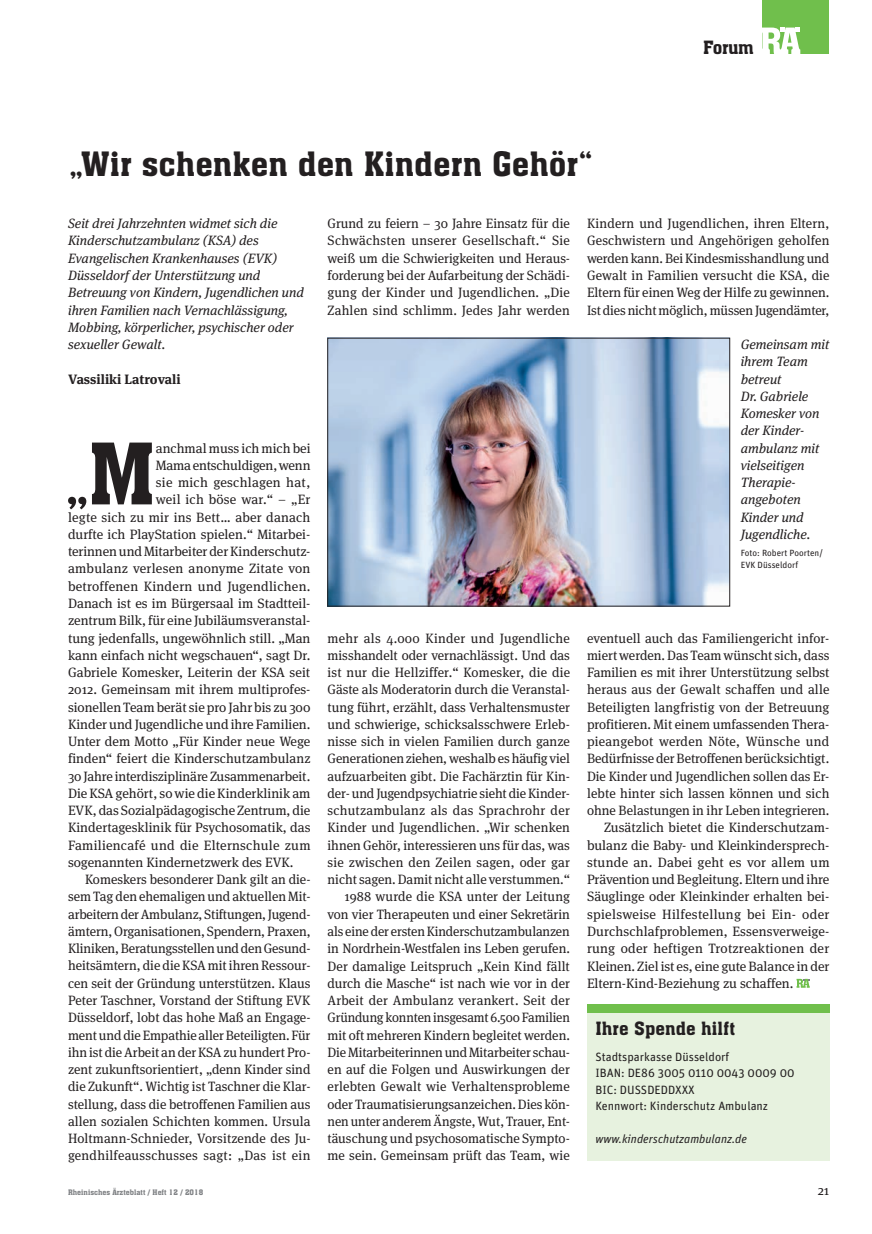
<style>
.page{position:relative;width:872px;height:1234px;background:#fff}
.page>*{position:absolute;margin:0;border:0;box-sizing:border-box;transform-origin:0 0}
.t1{font:55.5px "Aachen BT";color:#231f20}
.t2{font:33px "Aachen BT";color:#231f20}
.t3{font:18px "Aachen BT";color:#231f20}
.t4{font:13.5px/17.2px "Meta Serif OT";color:#231f20;text-align:justify}
.t5{font:italic 13.5px/17.2px "Meta Serif OT";color:#231f20}
.t6{font:13.5px "Meta Serif OT";letter-spacing:.02em;color:#231f20}
.t7{font:700 13.5px "Meta Serif OT";color:#231f20}
.t8{font:12px/16.5px "Unit";color:#231f20}
.t9{font:italic 12px "Unit";color:#231f20}
.t10{font:9px/12px "Unit";color:#231f20}
.t11{font:7.5px "Aachen BT";color:#808285}
.s1{font-size:83.1px}
</style>
<div class="page">
<div style="left:762px;top:0;width:67px;height:54px;background:#70bf4c"></div>
<svg style="left:762px;top:28px;width:38px;height:26px"></svg>
<img style="left:329px;top:340px;width:399px;height:264px">
<div style="left:327px;top:338px;width:403px;height:268px;border:1px solid #231f20"></div>
<svg style="left:796px;top:978px;width:13px;height:9px"></svg>
<div style="left:587px;top:1011px;width:242px;height:149px;background:#e7f2df"></div>
<div style="left:587px;top:1003px;width:242px;height:9px;background:#70bf4c"></div>
<h2 class="t2" style="left:68px;top:143px;width:526px">„Wir schenken den Kindern Gehör“</h2>
<h3 class="t3" style="left:703px;top:36px;width:52px">Forum</h3>
<p class="t5" style="left:68px;top:215px;width:237px">Seit drei Jahrzehnten widmet sich die Kinderschutzambulanz (KSA) des Evangelischen Krankenhauses (EVK)<br>Düsseldorf der Unterstützung und Betreuung von Kindern, Jugendlichen und ihren Familien nach Vernachlässigung, Mobbing, körperlicher, psychischer oder sexueller Gewalt.</p>
<p class="t7" style="left:68px;top:370px;width:114px">Vassiliki Latrovali</p>
<h1 class="t1" style="left:64px;top:449px;width:94px">„<span class="s1">M</span></h1>
<p class="t4" style="left:156px;top:439px;width:156px">anchmal muss ich mich bei</p>
<p class="t4" style="left:156px;top:456px;width:156px">Mama entschuldigen, wenn</p>
<p class="t6" style="left:156px;top:474px;width:156px">sie mich geschlagen hat,</p>
<p class="t4" style="left:156px;top:491px;width:156px">weil ich böse war.“ – „Er</p>
<p class="t4" style="left:68px;top:508px;width:244px">legte sich zu mir ins Bett… aber danach</p>
<p class="t4" style="left:68px;top:525px;width:244px">durfte ich PlayStation spielen.“ Mitarbei-</p>
<p class="t4" style="left:68px;top:542px;width:244px">terinnen und Mitarbeiter der Kinderschutz-</p>
<p class="t4" style="left:68px;top:560px;width:244px">ambulanz verlesen anonyme Zitate von</p>
<p class="t6" style="left:68px;top:577px;width:244px">betroffenen Kindern und Jugendlichen.</p>
<p class="t4" style="left:68px;top:594px;width:244px">Danach ist es im Bürgersaal im Stadtteil-</p>
<p class="t4" style="left:68px;top:611px;width:244px">zentrum Bilk, für eine Jubiläumsveranstal-</p>
<p class="t4" style="left:68px;top:629px;width:244px">tung jedenfalls, ungewöhnlich still. „Man</p>
<p class="t4" style="left:68px;top:646px;width:244px">kann einfach nicht wegschauen“, sagt Dr.</p>
<p class="t4" style="left:68px;top:663px;width:244px">Gabriele Komesker, Leiterin der KSA seit</p>
<p class="t4" style="left:68px;top:680px;width:242px">2012. Gemeinsam mit ihrem multiprofes-</p>
<p class="t4" style="left:68px;top:698px;width:244px">sionellen Team berät sie pro Jahr bis zu 300</p>
<p class="t4" style="left:68px;top:715px;width:244px">Kinder und Jugendliche und ihre Familien.</p>
<p class="t4" style="left:68px;top:732px;width:244px">Unter dem Motto „Für Kinder neue Wege</p>
<p class="t4" style="left:68px;top:749px;width:244px">finden“ feiert die Kinderschutzambulanz</p>
<p class="t4" style="left:68px;top:767px;width:244px">30 Jahre interdisziplinäre Zusammenarbeit.</p>
<p class="t4" style="left:68px;top:784px;width:244px">Die KSA gehört, so wie die Kinderklinik am</p>
<p class="t4" style="left:68px;top:801px;width:244px">EVK, das Sozialpädagogische Zentrum, die</p>
<p class="t4" style="left:68px;top:818px;width:244px">Kindertagesklinik für Psychosomatik, das</p>
<p class="t4" style="left:68px;top:836px;width:244px">Familiencafé und die Elternschule zum</p>
<p class="t4" style="left:68px;top:853px;width:227px">sogenannten Kindernetzwerk des EVK.</p>
<p class="t4" style="left:85px;top:870px;width:227px">Komeskers besonderer Dank gilt an die-</p>
<p class="t4" style="left:68px;top:887px;width:242px">sem Tag den ehemaligen und aktuellen Mit-</p>
<p class="t4" style="left:68px;top:905px;width:242px">arbeitern der Ambulanz, Stiftungen, Jugend-</p>
<p class="t4" style="left:68px;top:922px;width:244px">ämtern, Organisationen, Spendern, Praxen,</p>
<p class="t4" style="left:68px;top:939px;width:244px">Kliniken, Beratungsstellen und den Gesund-</p>
<p class="t4" style="left:68px;top:956px;width:244px">heitsämtern, die die KSA mit ihren Ressour-</p>
<p class="t4" style="left:68px;top:974px;width:244px">cen seit der Gründung unterstützen. Klaus</p>
<p class="t4" style="left:68px;top:991px;width:244px">Peter Taschner, Vorstand der Stiftung EVK</p>
<p class="t4" style="left:68px;top:1008px;width:244px">Düsseldorf, lobt das hohe Maß an Engage-</p>
<p class="t4" style="left:68px;top:1025px;width:244px">ment und die Empathie aller Beteiligten. Für</p>
<p class="t4" style="left:68px;top:1043px;width:242px">ihn ist die Arbeit an der KSA zu hundert Pro-</p>
<p class="t4" style="left:68px;top:1060px;width:244px">zent zukunftsorientiert, „denn Kinder sind</p>
<p class="t4" style="left:68px;top:1077px;width:244px">die Zukunft“. Wichtig ist Taschner die Klar-</p>
<p class="t4" style="left:68px;top:1094px;width:244px">stellung, dass die betroffenen Familien aus</p>
<p class="t4" style="left:68px;top:1112px;width:244px">allen sozialen Schichten kommen. Ursula</p>
<p class="t4" style="left:68px;top:1129px;width:244px">Holtmann-Schnieder, Vorsitzende des Ju-</p>
<p class="t6" style="left:68px;top:1146px;width:244px">gendhilfeausschusses sagt: „Das ist ein</p>
<p class="t4" style="left:327px;top:215px;width:244px">Grund zu feiern – 30 Jahre Einsatz für die Schwächsten unserer Gesellschaft.“ Sie weiß um die Schwierigkeiten und Heraus&shy;forderung bei der Aufarbeitung der Schädi&shy;gung der Kinder und Jugendlichen. „Die Zahlen sind schlimm. Jedes Jahr werden</p>
<p class="t4" style="left:587px;top:215px;width:244px">Kindern und Jugendlichen, ihren Eltern, Geschwistern und Angehörigen geholfen werden kann. Bei Kindesmisshandlung und Gewalt in Familien versucht die KSA, die Eltern für einen Weg der Hilfe zu gewinnen.<br>Ist dies nicht möglich, müssen Jugendämter,</p>
<p class="t5" style="left:740px;top:335px;width:90px">Gemeinsam mit ihrem Team betreut<br>Dr. Gabriele<br>Komesker von der Kinder&shy;ambulanz mit vielseitigen<br>Therapie&shy;angeboten<br>Kinder und<br>Jugendliche.</p>
<p class="t10" style="left:740px;top:546px;width:84px">Foto: Robert Poorten/<br>EVK Düsseldorf</p>
<p class="t4" style="left:327px;top:629px;width:244px;text-align:right">mehr als 4.000 Kinder und Jugendliche misshandelt oder vernachlässigt. Und das ist nur die Hellziffer.“ Komesker, die die Gäste als Moderatorin durch die Veranstal&shy;tung führt, erzählt, dass Verhaltensmuster und schwierige, schicksalsschwere Erleb&shy;nisse sich in vielen Familien durch ganze Generationen ziehen, weshalb es häufig viel aufzuarbeiten gibt. Die Fachärztin für Kin&shy;der- und Jugendpsychiatrie sieht die Kinder&shy;schutzambulanz als das Sprachrohr der Kinder und Jugendlichen. „Wir schenken ihnen Gehör, interessieren uns für das, was sie zwischen den Zeilen sagen, oder gar nicht sagen. Damit nicht alle verstummen.“ 1988 wurde die KSA unter der Leitung von vier Therapeuten und einer Sekretärin als eine der ersten Kinderschutzambulanzen in Nordrhein-Westfalen ins Leben gerufen.<br>Der damalige Leitspruch „Kein Kind fällt durch die Masche“ ist nach wie vor in der Arbeit der Ambulanz verankert. Seit der Gründung konnten insgesamt 6.500 Familien mit oft mehreren Kindern begleitet werden.<br>Die Mitarbeiterinnen und Mitarbeiter schau&shy;en auf die Folgen und Auswirkungen der erlebten Gewalt wie Verhaltensprobleme oder Traumatisierungsanzeichen. Dies kön&shy;nen unter anderem Ängste, Wut, Trauer, Ent&shy;täuschung und psychosomatische Sympto&shy;me sein. Gemeinsam prüft das Team, wie</p>
<p class="t4" style="left:587px;top:629px;width:244px">eventuell auch das Familiengericht infor-</p>
<p class="t4" style="left:587px;top:646px;width:244px">miert werden. Das Team wünscht sich, dass</p>
<p class="t4" style="left:587px;top:663px;width:244px">Familien es mit ihrer Unterstützung selbst</p>
<p class="t4" style="left:587px;top:680px;width:244px">heraus aus der Gewalt schaffen und alle</p>
<p class="t4" style="left:587px;top:698px;width:244px">Beteiligten langfristig von der Betreuung</p>
<p class="t4" style="left:587px;top:715px;width:244px">profitieren. Mit einem umfassenden Thera-</p>
<p class="t6" style="left:587px;top:732px;width:244px">pieangebot werden Nöte, Wünsche und</p>
<p class="t4" style="left:587px;top:749px;width:244px">Bedürfnisse der Betroffenen berücksichtigt.</p>
<p class="t4" style="left:587px;top:767px;width:244px">Die Kinder und Jugendlichen sollen das Er-</p>
<p class="t4" style="left:587px;top:784px;width:244px">lebte hinter sich lassen können und sich</p>
<p class="t4" style="left:587px;top:801px;width:244px">ohne Belastungen in ihr Leben integrieren.</p>
<p class="t4" style="left:604px;top:818px;width:227px">Zusätzlich bietet die Kinderschutzam-</p>
<p class="t4" style="left:587px;top:836px;width:244px">bulanz die Baby- und Kleinkindersprech-</p>
<p class="t4" style="left:587px;top:853px;width:244px">stunde an. Dabei geht es vor allem um</p>
<p class="t4" style="left:587px;top:870px;width:244px">Prävention und Begleitung. Eltern und ihre</p>
<p class="t4" style="left:587px;top:887px;width:244px">Säuglinge oder Kleinkinder erhalten bei-</p>
<p class="t6" style="left:587px;top:905px;width:244px">spielsweise Hilfestellung bei Ein- oder</p>
<p class="t4" style="left:587px;top:922px;width:244px">Durchschlafproblemen, Essensverweige-</p>
<p class="t6" style="left:587px;top:939px;width:244px">rung oder heftigen Trotzreaktionen der</p>
<p class="t4" style="left:587px;top:956px;width:244px">Kleinen. Ziel ist es, eine gute Balance in der</p>
<p class="t4" style="left:587px;top:974px;width:208px">Eltern-Kind-Beziehung zu schaffen.</p>
<h3 class="t3" style="left:595px;top:1016px;width:141px">Ihre Spende hilft</h3>
<p class="t8" style="left:595px;top:1047px;width:201px">Stadtsparkasse Düsseldorf<br>IBAN: DE86 3005 0110 0043 0009 00<br>BIC: DUSSDEDDXXX<br>Kennwort: Kinderschutz Ambulanz</p>
<p class="t9" style="left:595px;top:1131px;width:153px">www.kinderschutzambulanz.de</p>
<p class="t11" style="left:68px;top:1187px;width:137px">Rheinisches Ärzteblatt / Heft 12 / 2018</p>
<p class="t4" style="left:818px;top:1181px;width:13px">21</p>
</div>
